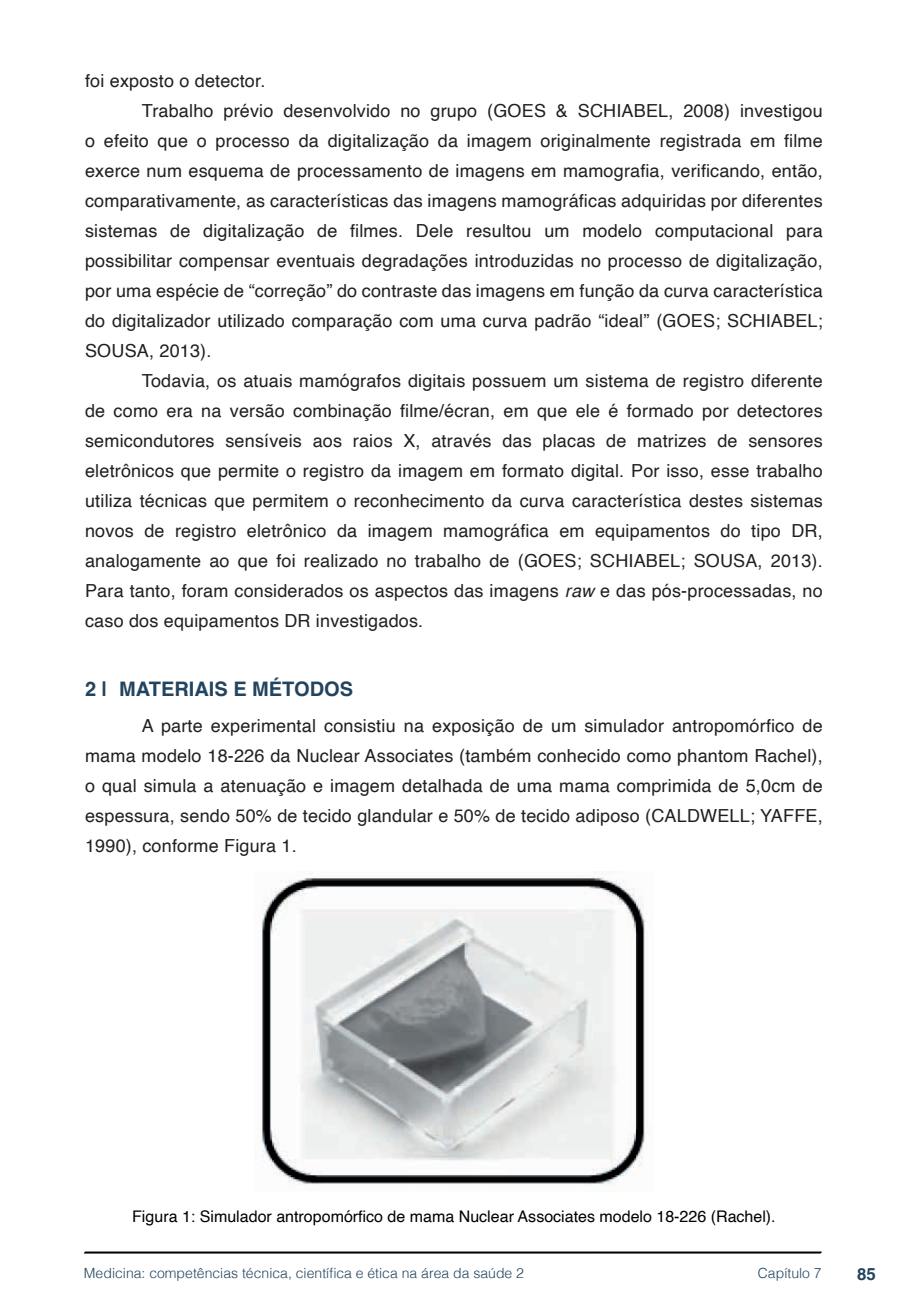
<style>
.page{position:relative;width:908px;height:1304px;background:#fff}
.page>*{position:absolute;margin:0;border:0;box-sizing:border-box;transform-origin:0 0}
.t1{font:700 20px "Helvetica";color:#23445f}
.t2{font:18px/30px "Helvetica";letter-spacing:.01em;color:#231f20;text-align:justify}
.t3{font:700 16.8px "Helvetica";color:#23445f}
.t4{font:16px "Helvetica";color:#000}
.t5{font:300 14px "Helvetica";color:#23445f}
.s1{font-style:italic}
</style>
<div class="page">
<svg style="left:84px;top:1251px;width:737px;height:3px;background:#515151"></svg>
<img style="left:261px;top:872px;width:385px;height:320px">
<p class="t2" style="left:85px;top:66px;width:182px">foi exposto o detector.</p>
<p class="t2" style="left:142px;top:96px;width:682px">Trabalho prévio desenvolvido no grupo (GOES &amp; SCHIABEL, 2008) investigou</p>
<p class="t2" style="left:85px;top:126px;width:738px">o efeito que o processo da digitalização da imagem originalmente registrada em filme</p>
<p class="t2" style="left:85px;top:156px;width:738px">exerce num esquema de processamento de imagens em mamografia, verificando, então,</p>
<p class="t2" style="left:85px;top:186px;width:738px">comparativamente, as características das imagens mamográficas adquiridas por diferentes</p>
<p class="t2" style="left:85px;top:216px;width:738px">sistemas de digitalização de filmes. Dele resultou um modelo computacional para</p>
<p class="t2" style="left:85px;top:246px;width:738px">possibilitar compensar eventuais degradações introduzidas no processo de digitalização,</p>
<p class="t2" style="left:85px;top:276px;width:738px">por uma espécie de “correção” do contraste das imagens em função da curva característica</p>
<p class="t2" style="left:85px;top:306px;width:738px">do digitalizador utilizado comparação com uma curva padrão “ideal” (GOES; SCHIABEL;</p>
<p class="t2" style="left:85px;top:336px;width:128px">SOUSA, 2013).</p>
<p class="t2" style="left:142px;top:366px;width:682px">Todavia, os atuais mamógrafos digitais possuem um sistema de registro diferente</p>
<p class="t2" style="left:85px;top:396px;width:738px">de como era na versão combinação filme/écran, em que ele é formado por detectores</p>
<p class="t2" style="left:85px;top:427px;width:738px">semicondutores sensíveis aos raios X, através das placas de matrizes de sensores</p>
<p class="t2" style="left:85px;top:457px;width:738px">eletrônicos que permite o registro da imagem em formato digital. Por isso, esse trabalho</p>
<p class="t2" style="left:85px;top:487px;width:739px">utiliza técnicas que permitem o reconhecimento da curva característica destes sistemas</p>
<p class="t2" style="left:85px;top:517px;width:738px">novos de registro eletrônico da imagem mamográfica em equipamentos do tipo DR,</p>
<p class="t2" style="left:85px;top:547px;width:738px">analogamente ao que foi realizado no trabalho de (GOES; SCHIABEL; SOUSA, 2013).</p>
<p class="t2" style="left:85px;top:577px;width:738px">Para tanto, foram considerados os aspectos das imagens <span class="s1">raw</span> e das pós-processadas, no</p>
<p class="t2" style="left:85px;top:607px;width:339px">caso dos equipamentos DR investigados.</p>
<p class="t1" style="left:85px;top:677px;width:269px">2 | MATERIAIS E MÉTODOS</p>
<p class="t2" style="left:85px;top:711px;width:738px;text-indent:57px">A parte experimental consistiu na exposição de um simulador antropomórfico de mama modelo 18-226 da Nuclear Associates (também conhecido como phantom Rachel), o qual simula a atenuação e imagem detalhada de uma mama comprimida de 5,0cm de espessura, sendo 50% de tecido glandular e 50% de tecido adiposo (CALDWELL; YAFFE, 1990), conforme Figura 1.</p>
<p class="t4" style="left:132px;top:1204px;width:644px">Figura 1: Simulador antropomórfico de mama Nuclear Associates modelo 18-226 (Rachel).</p>
<p class="t5" style="left:84px;top:1261px;width:441px">Medicina: competências técnica, científica e ética na área da saúde 2</p>
<p class="t5" style="left:757px;top:1261px;width:65px">Capítulo 7</p>
<p class="t3" style="left:856px;top:1264px;width:20px">85</p>
</div>
